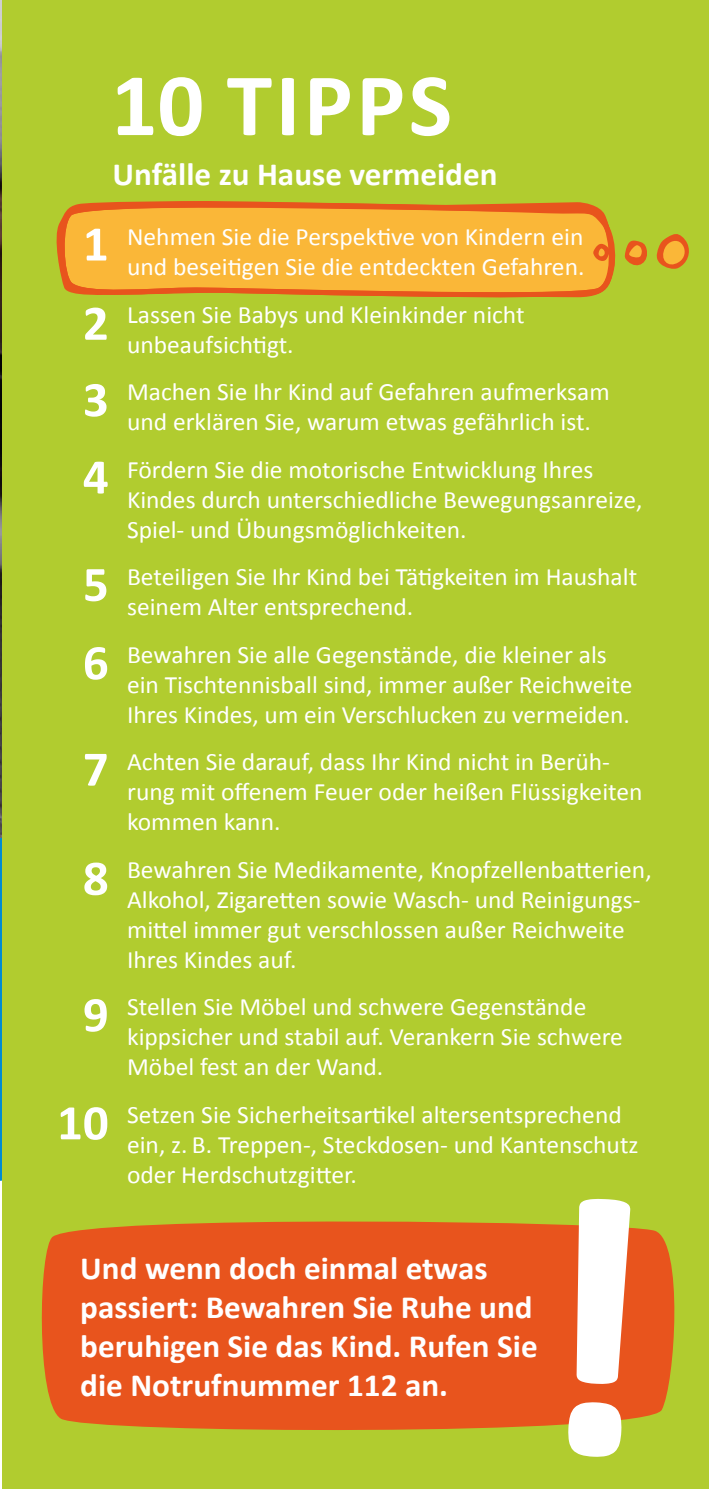
<style>
.page{position:relative;width:709px;height:1489px;background:#fff}
.page>*{position:absolute;margin:0;border:0;box-sizing:border-box;transform-origin:0 0}
.t1{font:700 90px "Calibri";letter-spacing:.04em;color:#fff}
.t2{font:700 50px/76.8px "Calibri";color:#fff}
.t3{font:700 32.5px/39px "Calibri";color:#fff}
.t4{font:25px/30px "Calibri";color:#fff}
</style>
<div class="page">
<svg style="left:0;top:838px;width:2px;height:343px"></svg>
<img style="left:0;top:0;width:2px;height:838px">
<div style="left:2px;top:0;width:707px;height:1488px;background:#b1cc2f"></div>
<div style="left:41px;top:1221px;width:634px;height:209px;background:#e8541d"></div>
<svg style="left:624px;top:234px;width:65px;height:35px"></svg>
<svg style="left:56px;top:201px;width:560px;height:97px;background:#f2a933"></svg>
<div style="left:567px;top:1221px;width:64px;height:209px;background:#e8541d"></div>
<h1 class="t1" style="left:111px;top:41px;width:343px">10 TIPPS</h1>
<h3 class="t3" style="left:113px;top:154px;width:386px">Unfälle zu Hause vermeiden</h3>
<h2 class="t2" style="left:83px;top:204px;width:27px">1</h2>
<h2 class="t2" style="left:83px;top:283px;width:27px;text-align:justify">2<br>3<br>4</h2>
<h2 class="t2" style="left:83px;top:543px;width:27px;line-height:78.2px">5<br>6</h2>
<h2 class="t2" style="left:83px;top:712px;width:27px;line-height:109.2px">7<br>8</h2>
<h2 class="t2" style="left:57px;top:958px;width:53px;line-height:108px;text-align:center">9<br>10</h2>
<p class="t4" style="left:127px;top:221px;width:459px">Nehmen Sie die Perspektive von Kindern ein und beseitigen Sie die entdeckten Gefahren.</p>
<p class="t4" style="left:127px;top:298px;width:399px">Lassen Sie Babys und Kleinkinder nicht unbeaufsichtigt.</p>
<p class="t4" style="left:127px;top:376px;width:484px">Machen Sie Ihr Kind auf Gefahren aufmerksam und erklären Sie, warum etwas gefährlich ist.</p>
<p class="t4" style="left:127px;top:453px;width:517px">Fördern Sie die motorische Entwicklung Ihres<br>Kindes durch unterschiedliche Bewegungsanreize,<br>Spiel- und Übungsmöglichkeiten.</p>
<p class="t4" style="left:127px;top:561px;width:511px">Beteiligen Sie Ihr Kind bei Tätigkeiten im Haushalt seinem Alter entsprechend.</p>
<p class="t4" style="left:127px;top:638px;width:507px">Bewahren Sie alle Gegenstände, die kleiner als ein Tischtennisball sind, immer außer Reichweite<br>Ihres Kindes, um ein Verschlucken zu vermeiden.</p>
<p class="t4" style="left:127px;top:746px;width:517px">Achten Sie darauf, dass Ihr Kind nicht in Berüh&shy;rung mit offenem Feuer oder heißen Flüssigkeiten kommen kann.</p>
<p class="t4" style="left:127px;top:853px;width:526px">Bewahren Sie Medikamente, Knopfzellenbatterien, Alkohol, Zigaretten sowie Wasch- und Reinigungs&shy;mittel immer gut verschlossen außer Reichweite Ihres Kindes auf.</p>
<p class="t4" style="left:127px;top:991px;width:497px">Stellen Sie Möbel und schwere Gegenstände kippsicher und stabil auf. Verankern Sie schwere<br>Möbel fest an der Wand.</p>
<p class="t4" style="left:127px;top:1098px;width:513px">Setzen Sie Sicherheitsartikel altersentsprechend ein, z. B. Treppen-, Steckdosen- und Kantenschutz oder Herdschutzgitter.</p>
<h3 class="t3" style="left:80px;top:1247px;width:459px">Und wenn doch einmal etwas passiert: Bewahren Sie Ruhe und beruhigen Sie das Kind. Rufen Sie die Notrufnummer 112 an.</h3>
</div>
